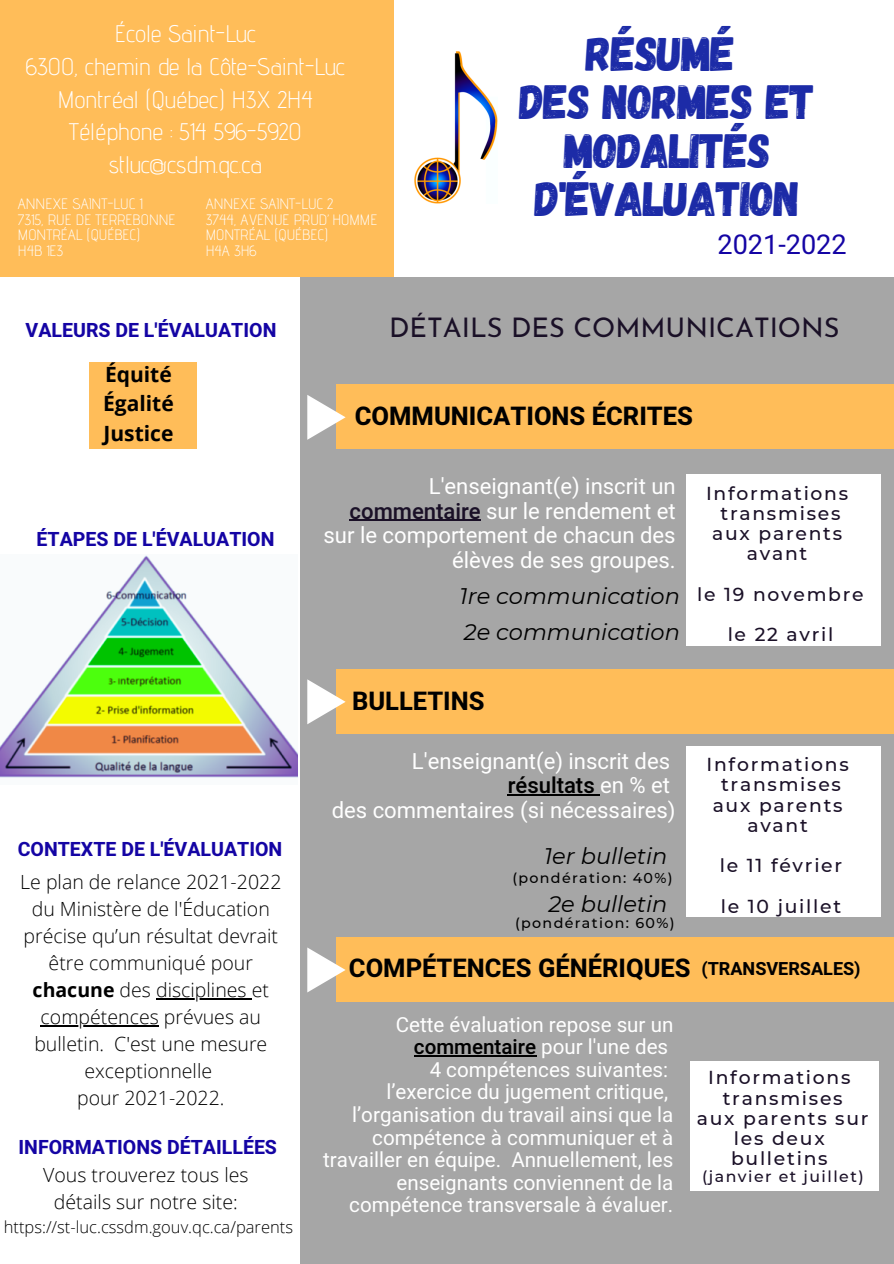
<style>
.page{position:relative;width:894px;height:1264px;background:#fff}
.page>*{position:absolute;margin:0;border:0;box-sizing:border-box;transform-origin:0 0}
.t1{font:48px/48.4px "Gagalin";letter-spacing:-.02em;color:#1c2ba7;text-align:center}
.t2{font:27px "Josefin Sans";color:#1a1027}
.t3{font:27px "Heebo";color:#1404a4}
.t4{font:700 25.5px "Heebo";color:#000}
.t5{font:800 25.5px "Heebo";color:#000}
.t6{font:300 24px "Advent Pro";color:#fff}
.t7{font:italic 22.5px "Montserrat";color:#000}
.t8{font:22.05px/24.8px "Heebo";color:#fff;text-align:right}
.t9{font:500 22.05px "Heebo";color:#000}
.t10{font:700 21px "Open Sans";color:#000}
.t11{font:20.55px/22.5px "Heebo";color:#fff;text-align:right}
.t12{font:300 19.5px/27px "Open Sans";color:#000;text-align:center}
.t13{font:700 19.5px "Heebo";color:#1404a4}
.t14{font:500 18.75px/20.2px "Montserrat";letter-spacing:.095em;color:#1a1027;text-align:center}
.t15{font:700 18px "Heebo";color:#000}
.t16{font:300 16.5px "Open Sans";color:#000}
.t17{font:500 15.75px "Montserrat";letter-spacing:.095em;color:#1a1027}
.t18{font:300 15px "Advent Pro";color:#fff}
.t19{font:500 14.25px "Montserrat";letter-spacing:.095em;color:#000}
.s1{font-weight:700}
.s2{font-weight:500;color:#1a1027}
.s3{font-weight:400;color:#fff}
.s4{font-weight:500;color:#000}
</style>
<div class="page">
<div style="left:0;top:0;width:893px;height:1263px;background:#a6a6a6"></div>
<div style="left:336px;top:385px;width:557px;height:64px;background:#ffbd59"></div>
<div style="left:0;top:278px;width:300px;height:985px;background:#fff"></div>
<img style="left:0;top:555px;width:297px;height:223px">
<div style="left:0;top:0;width:893px;height:277px;background:#fff"></div>
<div style="left:0;top:0;width:393px;height:277px;background:#ffbd59"></div>
<hr style="left:349px;top:519px;width:131px;height:2px;background:#1a1027">
<svg style="left:307px;top:395px;width:38px;height:45px"></svg>
<img style="left:415px;top:51px;width:82px;height:152px">
<div style="left:686px;top:474px;width:195px;height:93px;background:#fff"></div>
<div style="left:686px;top:567px;width:195px;height:78px;background:#fff"></div>
<hr style="left:507px;top:794px;width:93px;height:1px;background:#000">
<div style="left:336px;top:669px;width:557px;height:64px;background:#ffbd59"></div>
<svg style="left:307px;top:679px;width:38px;height:45px"></svg>
<div style="left:686px;top:746px;width:195px;height:97px;background:#fff"></div>
<div style="left:686px;top:842px;width:195px;height:75px;background:#fff"></div>
<div style="left:336px;top:937px;width:557px;height:64px;background:#ffbd59"></div>
<svg style="left:307px;top:947px;width:38px;height:45px"></svg>
<hr style="left:414px;top:1055px;width:122px;height:1px;background:#000">
<div style="left:690px;top:1061px;width:188px;height:130px;background:#fff"></div>
<div style="left:89px;top:362px;width:107px;height:87px;background:#ffbd59"></div>
<hr style="left:156px;top:998px;width:96px;height:1px;background:#000">
<hr style="left:41px;top:1025px;width:118px;height:1px;background:#000">
<p class="t6" style="left:115px;top:19px;width:143px">École Saint-Luc</p>
<p class="t6" style="left:26px;top:52px;width:321px">6300, chemin de la Côte-Saint-Luc</p>
<p class="t6" style="left:58px;top:85px;width:256px">Montréal (Québec) H3X 2H4</p>
<p class="t6" style="left:69px;top:117px;width:234px">Téléphone : 514 596-5920</p>
<p class="t6" style="left:109px;top:150px;width:154px">stluc@csdm.qc.ca</p>
<p class="t18" style="left:18px;top:194px;width:126px">ANNEXE SAINT-LUC 1</p>
<p class="t18" style="left:18px;top:210px;width:159px">7315, RUE DE TERREBONNE</p>
<p class="t18" style="left:18px;top:226px;width:124px">MONTRÉAL (QUÉBEC)</p>
<p class="t18" style="left:18px;top:242px;width:47px">H4B 1E3</p>
<p class="t18" style="left:206px;top:194px;width:129px">ANNEXE SAINT-LUC 2</p>
<p class="t18" style="left:206px;top:210px;width:173px">3744, AVENUE PRUD’HOMME</p>
<p class="t18" style="left:206px;top:226px;width:124px">MONTRÉAL (QUÉBEC)</p>
<p class="t18" style="left:206px;top:242px;width:52px">H4A 3H6</p>
<p class="t1" style="left:586px;top:27px;width:151px">RÉSUMÉ</p>
<p class="t1" style="left:519px;top:75px;width:297px">DES NORMES ET<br>MODALITÉS<br>D'ÉVALUATION</p>
<p class="t3" style="left:717px;top:225px;width:130px">2021-2022</p>
<p class="t13" style="left:26px;top:316px;width:252px">VALEURS DE L'ÉVALUATION</p>
<p class="t2" style="left:389px;top:317px;width:452px">DÉTAILS DES COMMUNICATIONS</p>
<p class="t10" style="left:105px;top:360px;width:68px">Équité</p>
<p class="t10" style="left:103px;top:389px;width:72px">Égalité</p>
<p class="t10" style="left:103px;top:418px;width:71px">Justice</p>
<p class="t13" style="left:37px;top:525px;width:239px">ÉTAPES DE L'ÉVALUATION</p>
<p class="t13" style="left:18px;top:835px;width:266px">CONTEXTE DE L'ÉVALUATION</p>
<p class="t12" style="left:20px;top:868px;width:263px">Le plan de relance 2021-2022 du Ministère de l'Éducation précise qu’un résultat devrait</p>
<p class="t12" style="left:33px;top:949px;width:238px">être communiqué pour <span class="s1">chacune</span> des disciplines et</p>
<p class="t12" style="left:34px;top:1003px;width:234px">compétences prévues au bulletin. C'est une mesure exceptionnelle</p>
<p class="t12" style="left:77px;top:1084px;width:149px">pour 2021-2022.</p>
<p class="t13" style="left:19px;top:1133px;width:260px">INFORMATIONS DÉTAILLÉES</p>
<p class="t12" style="left:43px;top:1160px;width:207px">Vous trouverez tous les</p>
<p class="t12" style="left:54px;top:1187px;width:185px">détails sur notre site:</p>
<p class="t16" style="left:4px;top:1214px;width:291px">https://st-luc.cssdm.gouv.qc.ca/parents</p>
<p class="t5" style="left:355px;top:398px;width:339px">COMMUNICATIONS ÉCRITES</p>
<p class="t8" style="left:323px;top:474px;width:353px">L'enseignant(e) inscrit un <span class="s2">commentaire</span> sur le rendement et sur le comportement de chacun des élèves de ses groupes.</p>
<p class="t7" style="left:459px;top:582px;width:222px">1re communication</p>
<p class="t7" style="left:464px;top:618px;width:217px">2e communication</p>
<p class="t4" style="left:352px;top:683px;width:134px">BULLETINS</p>
<p class="t8" style="left:412px;top:749px;width:260px">L'enseignant(e) inscrit des</p>
<p class="t9" style="left:507px;top:770px;width:164px">résultats <span class="s3">en % et</span></p>
<p class="t8" style="left:331px;top:799px;width:345px">des commentaires (si nécessaires)</p>
<p class="t7" style="left:544px;top:842px;width:125px">1er bulletin</p>
<p class="t19" style="left:512px;top:869px;width:162px">(pondération: 40%)</p>
<p class="t19" style="left:515px;top:914px;width:161px">(pondération: 60%)</p>
<p class="t7" style="left:548px;top:889px;width:120px">2e bulletin</p>
<p class="t14" style="left:705px;top:482px;width:144px">Informations</p>
<p class="t14" style="left:720px;top:503px;width:121px">transmises</p>
<p class="t14" style="left:712px;top:523px;width:131px">aux parents</p>
<p class="t14" style="left:746px;top:543px;width:62px">avant</p>
<p class="t14" style="left:697px;top:584px;width:168px">le 19 novembre</p>
<p class="t14" style="left:727px;top:624px;width:107px">le 22 avril</p>
<p class="t14" style="left:706px;top:754px;width:144px">Informations</p>
<p class="t14" style="left:720px;top:774px;width:121px">transmises</p>
<p class="t14" style="left:712px;top:794px;width:131px">aux parents</p>
<p class="t14" style="left:747px;top:815px;width:62px">avant</p>
<p class="t14" style="left:719px;top:855px;width:124px">le 11 février</p>
<p class="t14" style="left:720px;top:896px;width:122px">le 10 juillet</p>
<p class="t4" style="left:349px;top:950px;width:343px">COMPÉTENCES GÉNÉRIQUES</p>
<p class="t11" style="left:395px;top:1014px;width:279px">Cette évaluation repose sur un <span class="s4">commentaire</span> pour l'une des</p>
<p class="t11" style="left:429px;top:1059px;width:240px">4 compétences suivantes:</p>
<p class="t11" style="left:323px;top:1081px;width:351px">l’exercice du jugement critique, l’organisation du travail ainsi que la compétence à communiquer et à travailler en équipe. Annuellement, les enseignants conviennent de la compétence transversale à évaluer.</p>
<p class="t15" style="left:701px;top:955px;width:161px">(TRANSVERSALES)</p>
<p class="t14" style="left:708px;top:1067px;width:144px">Informations</p>
<p class="t14" style="left:722px;top:1087px;width:121px">transmises</p>
<p class="t14" style="left:696px;top:1107px;width:173px">aux parents sur les deux</p>
<p class="t14" style="left:730px;top:1148px;width:98px">bulletins</p>
<p class="t17" style="left:701px;top:1166px;width:163px">(janvier et juillet)</p>
</div>
